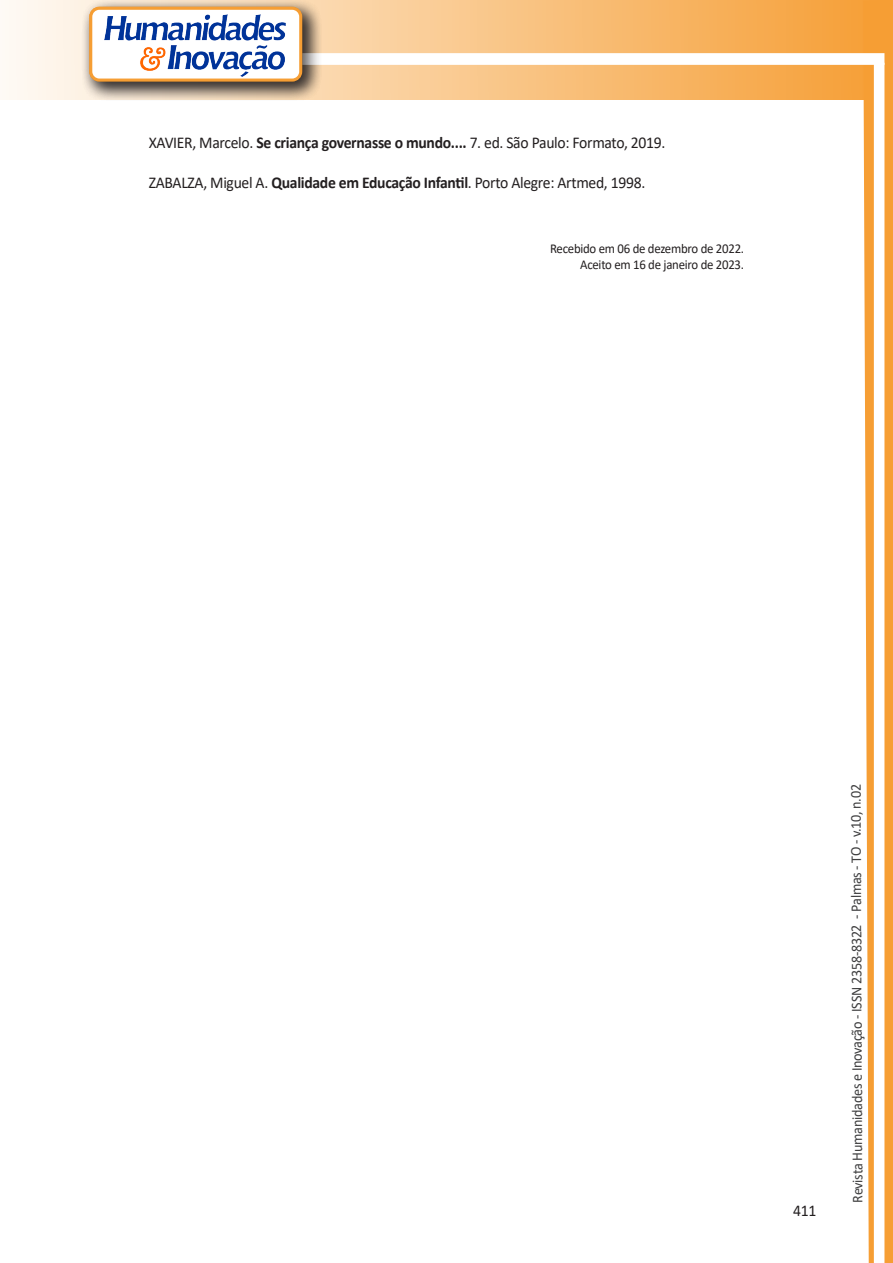
<style>
.page{position:relative;width:893px;height:1263px;background:#fff}
.page>*{position:absolute;margin:0;border:0;box-sizing:border-box;transform-origin:0 0}
.texto{font:16.5px "Calibri";letter-spacing:-.02em;color:#231f20;scale:.95 1}
.t1{font:15px "Calibri";letter-spacing:-.025em;color:#3e3e3f;scale:.95 1}
.texto-2{font:13.5px "Calibri";letter-spacing:-.02em;color:#231f20;scale:.95 1}
.s1{font-weight:700}
</style>
<div class="page">
<svg style="left:5px;top:0;width:858px;height:100px;background:#f9c484"></svg>
<div style="left:302px;top:53px;width:582px;height:12px;background:#fff;border:2px solid #fff"></div>
<svg style="left:863px;top:0;width:30px;height:1263px"></svg>
<div style="left:81px;top:0;width:241px;height:102px;background:#231f20;opacity:.75"></div>
<div style="left:91px;top:8px;width:210px;height:72px;background:#fff;border-radius:9px"></div>
<img style="left:104px;top:14px;width:181px;height:62px">
<div style="left:89px;top:7px;width:213px;height:75px;border:3px solid #f69e34;border-radius:9px"></div>
<p class="texto" style="left:149px;top:132px;width:545px">XAVIER, Marcelo. <span class="s1">Se criança governasse o mundo....</span> 7. ed. São Paulo: Formato, 2019.</p>
<p class="texto" style="left:149px;top:171px;width:524px">ZABALZA, Miguel A. <span class="s1">Qualidade em Educação Infantil</span>. Porto Alegre: Artmed, 1998.</p>
<p class="texto-2" style="left:550px;top:239px;width:206px">Recebido em 06 de dezembro de 2022.</p>
<p class="texto-2" style="left:580px;top:255px;width:174px">Aceito em 16 de janeiro de 2023.</p>
<p class="texto" style="left:793px;top:1199px;width:26px">411</p>
<p class="t1" style="left:846px;top:1203px;width:442px;rotate:-90deg">Revista Humanidades e Inovação - ISSN 2358-8322 - Palmas - TO - v.10, n.02</p>
</div>
